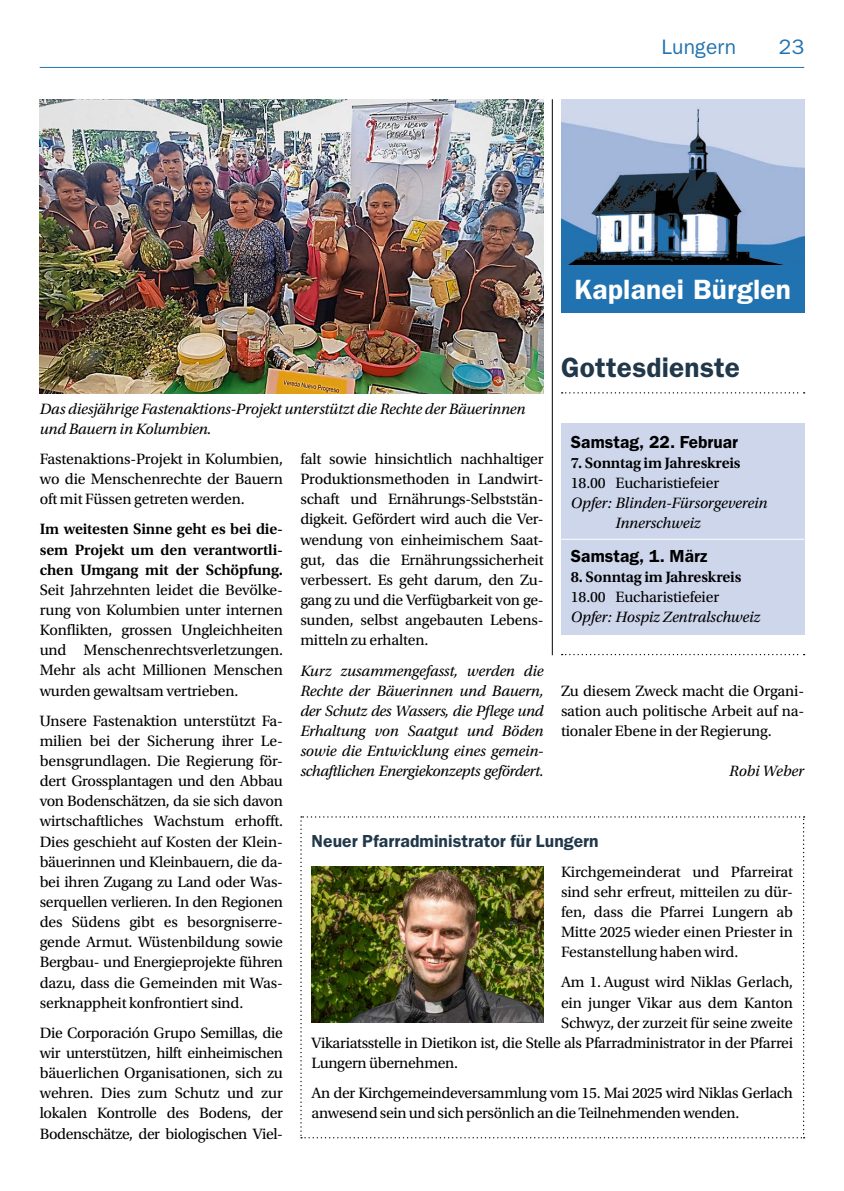
<style>
.page{position:relative;width:844px;height:1191px;background:#fff}
.page>*{position:absolute;margin:0;border:0;box-sizing:border-box;transform-origin:0 0}
.t1{font:600 28px "ITC Franklin Gothic Std";letter-spacing:.01em;color:#fff}
.t2{font:600 28px "ITC Franklin Gothic Std";letter-spacing:.005em;color:#21384b}
.t3{font:21px "ITC Franklin Gothic Std";letter-spacing:.01em;color:#2172b0}
.t4{font:600 17.5px "ITC Franklin Gothic Std";letter-spacing:.005em;color:#21384b}
.t5{font:600 17.5px "ITC Franklin Gothic Std";letter-spacing:.005em;color:#000}
.t6{font:15.75px/20.1px "Utopia Std";letter-spacing:-.01em;color:#000;text-align:justify}
.t7{font:italic 15.75px/20.1px "Utopia Std";letter-spacing:-.01em;color:#000}
.t8{font:600 15.75px/20.1px "Utopia Std";letter-spacing:-.01em;color:#000;text-align:justify}
</style>
<div class="page">
<hr style="left:40px;top:67px;width:764px;height:1px;background:#2172b0">
<div style="left:561px;top:424px;width:243px;height:211px;background:#cdd6eb"></div>
<img style="left:561px;top:99px;width:243px;height:167px">
<div style="left:561px;top:266px;width:243px;height:47px;background:#2172b0"></div>
<hr style="left:561px;top:539px;width:243px;height:1px;background:#fff">
<hr style="left:552px;top:99px;width:1px;height:556px;background:#000">
<svg style="left:561px;top:392px;width:243px;height:1px"></svg>
<svg style="left:561px;top:654px;width:243px;height:1px"></svg>
<img style="left:40px;top:99px;width:503px;height:294px">
<svg style="left:300px;top:816px;width:504px;height:322px"></svg>
<img style="left:311px;top:866px;width:232px;height:156px">
<h2 class="t3" style="left:661px;top:35px;width:76px">Lungern</h2>
<h2 class="t3" style="left:778px;top:35px;width:27px">23</h2>
<h1 class="t1" style="left:574px;top:273px;width:218px">Kaplanei Bürglen</h1>
<h1 class="t2" style="left:561px;top:351px;width:180px">Gottesdienste</h1>
<p class="t7" style="left:40px;top:399px;width:487px">Das diesjährige Fastenaktions-Projekt unterstützt die Rechte der Bäuerinnen und Bauern in Kolumbien.</p>
<p class="t5" style="left:570px;top:431px;width:168px">Samstag, 22. Februar</p>
<p class="t8" style="left:570px;top:453px;width:171px">7. Sonntag im Jahreskreis</p>
<p class="t6" style="left:570px;top:473px;width:150px">18.00 Eucharistiefeier</p>
<p class="t7" style="left:615px;top:493px;width:153px;text-indent:-45px">Opfer: Blinden-Fürsorgeverein<br>Innerschweiz</p>
<p class="t5" style="left:570px;top:545px;width:138px">Samstag, 1. März</p>
<p class="t8" style="left:570px;top:567px;width:172px">8. Sonntag im Jahreskreis</p>
<p class="t6" style="left:570px;top:587px;width:150px">18.00 Eucharistiefeier</p>
<p class="t7" style="left:570px;top:607px;width:191px">Opfer: Hospiz Zentralschweiz</p>
<p class="t6" style="left:40px;top:449px;width:245px">Fastenaktions-Projekt in Kolumbien, wo die Menschenrechte der Bauern oft mit Füssen getreten werden.</p>
<p class="t8" style="left:40px;top:519px;width:245px">Im weitesten Sinne geht es bei die&shy;sem Projekt um den verantwortli&shy;chen Umgang mit der Schöpfung.</p>
<p class="t6" style="left:40px;top:580px;width:245px">Seit Jahrzehnten leidet die Bevölke&shy;rung von Kolumbien unter internen Konflikten, grossen Ungleichheiten und Menschenrechtsverletzungen.<br>Mehr als acht Millionen Menschen wurden gewaltsam vertrieben.</p>
<p class="t6" style="left:40px;top:711px;width:245px">Unsere Fastenaktion unterstützt Fa&shy;milien bei der Sicherung ihrer Le&shy;bensgrundlagen. Die Regierung för&shy;dert Grossplantagen und den Abbau von Bodenschätzen, da sie sich davon wirtschaftliches Wachstum erhofft.<br>Dies geschieht auf Kosten der Klein&shy;bäuerinnen und Kleinbauern, die da&shy;bei ihren Zugang zu Land oder Was&shy;serquellen verlieren. In den Regionen des Südens gibt es besorgniserre&shy;gende Armut. Wüstenbildung sowie Bergbau- und Energieprojekte führen dazu, dass die Gemeinden mit Was&shy;serknappheit konfrontiert sind.</p>
<p class="t6" style="left:40px;top:1023px;width:245px">Die Corporación Grupo Semillas, die wir unterstützen, hilft einheimischen bäuerlichen Organisationen, sich zu wehren. Dies zum Schutz und zur lokalen Kontrolle des Bodens, der Bodenschätze, der biologischen Viel-</p>
<p class="t6" style="left:300px;top:449px;width:245px">falt sowie hinsichtlich nachhaltiger Produktionsmethoden in Landwirt&shy;schaft und Ernährungs-Selbststän&shy;digkeit. Gefördert wird auch die Ver&shy;wendung von einheimischem Saat&shy;gut, das die Ernährungssicherheit verbessert. Es geht darum, den Zu&shy;gang zu und die Verfügbarkeit von ge&shy;sunden, selbst angebauten Lebens&shy;mitteln zu erhalten.</p>
<p class="t7" style="left:300px;top:660px;width:245px;text-align:justify">Kurz zusammengefasst, werden die Rechte der Bäuerinnen und Bauern, der Schutz des Wassers, die Pflege und Erhaltung von Saatgut und Böden sowie die Entwicklung eines gemein&shy;schaftlichen Energiekonzepts gefördert.</p>
<p class="t6" style="left:561px;top:680px;width:245px">Zu diesem Zweck macht die Organi&shy;sation auch politische Arbeit auf na&shy;tionaler Ebene in der Regierung.</p>
<p class="t7" style="left:729px;top:761px;width:76px">Robi Weber</p>
<p class="t4" style="left:311px;top:830px;width:288px">Neuer Pfarradministrator für Lungern</p>
<p class="t6" style="left:561px;top:861px;width:233px">Kirchgemeinderat und Pfarreirat sind sehr erfreut, mitteilen zu dür&shy;fen, dass die Pfarrei Lungern ab Mitte 2025 wieder einen Priester in Festanstellung haben wird.</p>
<p class="t6" style="left:561px;top:972px;width:233px">Am 1. August wird Niklas Gerlach,</p>
<p class="t6" style="left:561px;top:992px;width:233px">ein junger Vikar aus dem Kanton</p>
<p class="t6" style="left:561px;top:1012px;width:233px">Schwyz, der zurzeit für seine zweite</p>
<p class="t6" style="left:311px;top:1033px;width:483px">Vikariatsstelle in Dietikon ist, die Stelle als Pfarradministrator in der Pfarrei</p>
<p class="t6" style="left:311px;top:1053px;width:148px">Lungern übernehmen.</p>
<p class="t6" style="left:311px;top:1083px;width:483px">An der Kirchgemeindeversammlung vom 15. Mai 2025 wird Niklas Gerlach anwesend sein und sich persönlich an die Teilnehmenden wenden.</p>
</div>
